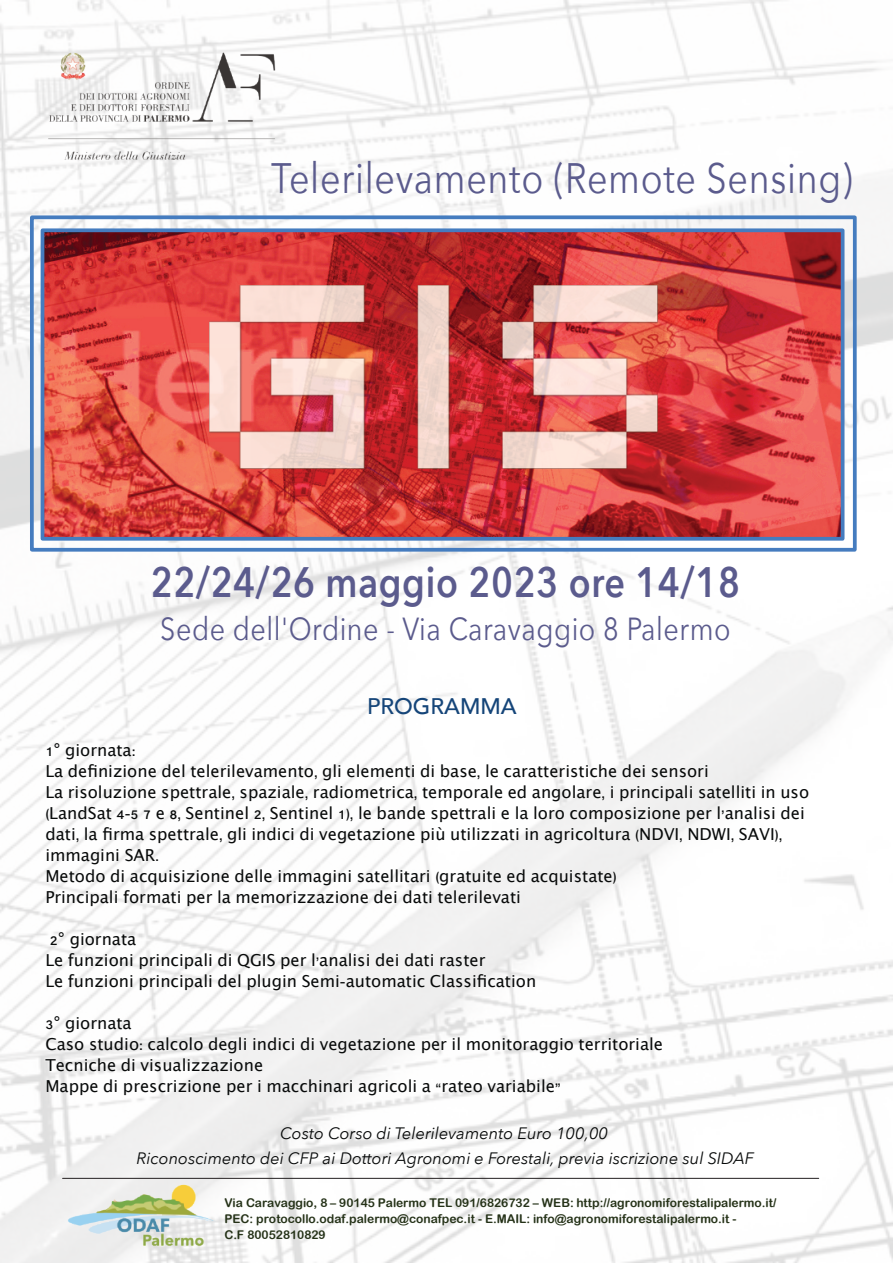
<style>
.page{position:relative;width:893px;height:1263px;background:#fff}
.page>*{position:absolute;margin:0;border:0;box-sizing:border-box;transform-origin:0 0}
.t1{font:42.45px "Avenir Next";letter-spacing:.02em;color:#5b5b8d;scale:.85 1}
.t2{font:600 42.45px "Avenir Next";letter-spacing:.02em;color:#5b5b8d;scale:.85 1}
.t3{font:31.8px "Avenir Next";letter-spacing:.02em;color:#5b5b8d;scale:.85 1}
.t4{font:500 22.5px "Avenir";color:#154579}
.t5{font:16.5px/21px "Lucida Grande";color:#080a0a}
.t6{font:italic 16.5px "Avenir Next";color:#080a0a}
.t7{font:12px/16px "Arial Rounded MT Bold";color:#253218}
.s1{font-family:"Arial Hebrew"}
</style>
<div class="page">
<img style="left:0;top:0;width:893px;height:1263px">
<img style="left:66px;top:1182px;width:151px;height:71px">
<img style="left:42px;top:42px;width:241px;height:133px">
<svg style="left:62px;top:1178px;width:757px;height:1px"></svg>
<div style="left:30px;top:215px;width:826px;height:337px;border:4px solid #457cbf"></div>
<img style="left:46px;top:233px;width:793px;height:303px">
<div style="left:41px;top:228px;width:803px;height:313px;border:4px solid #457cbf"></div>
<img style="left:209px;top:285px;width:448px;height:183px">
<h1 class="t1" style="left:271px;top:150px;width:685px">Telerilevamento (Remote Sensing)</h1>
<h1 class="t2" style="left:151px;top:554px;width:695px">22/24/26 maggio 2023 ore 14/18</h1>
<h2 class="t3" style="left:160px;top:608px;width:672px">Sede dell'Ordine - Via Caravaggio 8 Palermo</h2>
<h3 class="t4" style="left:367px;top:691px;width:151px">PROGRAMMA</h3>
<p class="t5" style="left:45px;top:739px;width:765px"><span class="s1">1</span>° giornata<span class="s1">:<br></span>La definizione del telerilevamento<span class="s1">,</span> gli elementi di base<span class="s1">,</span> le caratteristiche dei sensori<br>La risoluzione spettrale<span class="s1">,</span> spaziale<span class="s1">,</span> radiometrica<span class="s1">,</span> temporale ed angolare<span class="s1">,</span> i principali satelliti in uso <span class="s1">(</span>LandSat <span class="s1">4-5 7</span> e <span class="s1">8,</span> Sentinel <span class="s1">2,</span> Sentinel <span class="s1">1),</span> le bande spettrali e la loro composizione per l<span class="s1">’</span>analisi dei dati<span class="s1">,</span> la firma spettrale<span class="s1">,</span> gli indici di vegetazione più utilizzati in agricoltura <span class="s1">(</span>NDVI<span class="s1">,</span> NDWI<span class="s1">,</span> SAVI<span class="s1">), </span>immagini SAR<span class="s1">.<br></span>Metodo di acquisizione delle immagini satellitari <span class="s1">(</span>gratuite ed acquistate<span class="s1">)<br></span>Principali formati per la memorizzazione dei dati telerilevati</p>
<p class="t5" style="left:45px;top:928px;width:492px"><span class="s1">2</span>° giornata<br>Le funzioni principali di QGIS per l<span class="s1">’</span>analisi dei dati raster<br>Le funzioni principali del plugin Semi<span class="s1">-</span>automatic Classification</p>
<p class="t5" style="left:45px;top:1012px;width:619px"><span class="s1">3</span>° giornata<br>Caso studio<span class="s1">:</span> calcolo degli indici di vegetazione per il monitoraggio territoriale Tecniche di visualizzazione<br>Mappe di prescrizione per i macchinari agricoli a <span class="s1">“</span>rateo variabile<span class="s1">”</span></p>
<p class="t6" style="left:280px;top:1122px;width:329px">Costo Corso di Telerilevamento Euro 100,00</p>
<p class="t6" style="left:137px;top:1147px;width:619px">Riconoscimento dei CFP ai Dottori Agronomi e Forestali, previa iscrizione sul SIDAF</p>
<p class="t7" style="left:224px;top:1194px;width:554px">Via Caravaggio, 8 – 90145 Palermo TEL 091/6826732 – WEB: http://agronomiforestalipalermo.it/<br>PEC: protocollo.odaf.palermo@conafpec.it - E.MAIL: info@agronomiforestalipalermo.it -<br>C.F 80052810829</p>
</div>
